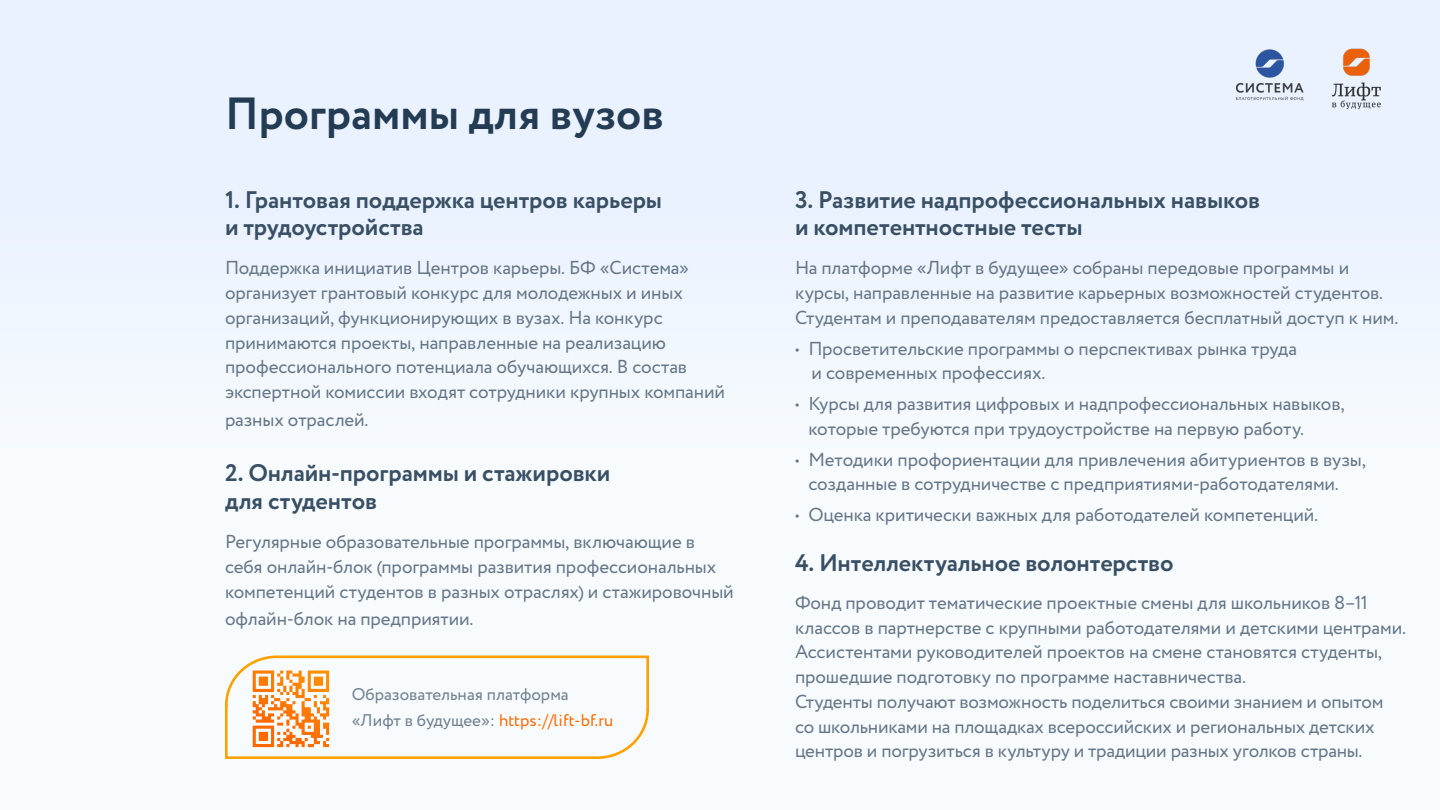
<style>
.page{position:relative;width:1440px;height:810px;background:#f4f9fe}
.page>*{position:absolute;margin:0;border:0;box-sizing:border-box;transform-origin:0 0}
.заголовок{font:700 45px "Circe";color:#233b53}
.основной_текст{font:700 24px "Circe";letter-spacing:-.005em;color:#394f64}
.основной_текст-2{font:18.75px/24.8px "Circe";letter-spacing:-.005em;color:#657687}
.Paragraph_Style_1{font:16.88px "Circe";color:#fe6902}
.Paragraph_Style_1-2{font:16.88px "Circe";color:#70808f}
.s1{color:#70808f}
</style>
<div class="page">
<img style="left:1235px;top:49px;width:69px;height:52px">
<img style="left:1331px;top:48px;width:50px;height:61px">
<svg style="left:225px;top:655px;width:424px;height:104px"></svg>
<svg style="left:253px;top:670px;width:76px;height:77px"></svg>
<p class="заголовок" style="left:225px;top:83px;width:441px">Программы для вузов</p>
<p class="основной_текст" style="left:225px;top:183px;width:439px">1. Грантовая поддержка центров карьеры</p>
<p class="основной_текст" style="left:225px;top:211px;width:200px">и трудоустройства</p>
<p class="основной_текст-2" style="left:225px;top:256px;width:502px">Поддержка инициатив Центров карьеры. БФ «Система» организует грантовый конкурс для молодежных и иных организаций, функционирующих в вузах. На конкурс принимаются проекты, направленные на реализацию профессионального потенциала обучающихся. В состав экспертной комиссии входят сотрудники крупных компаний</p>
<p class="основной_текст-2" style="left:225px;top:408px;width:145px">разных отраслей.</p>
<p class="основной_текст" style="left:225px;top:457px;width:387px">2. Онлайн-программы и стажировки</p>
<p class="основной_текст" style="left:225px;top:485px;width:154px">для студентов</p>
<p class="основной_текст-2" style="left:225px;top:530px;width:510px">Регулярные образовательные программы, включающие в себя онлайн-блок (программы развития профессиональных компетенций студентов в разных отраслях) и стажировочный</p>
<p class="основной_текст-2" style="left:225px;top:607px;width:250px">офлайн-блок на предприятии.</p>
<p class="Paragraph_Style_1-2" style="left:352px;top:684px;width:219px">Образовательная платформа</p>
<p class="Paragraph_Style_1" style="left:352px;top:709px;width:263px"><span class="s1">«Лифт в будущее»:</span> https://lift-bf.ru</p>
<p class="основной_текст" style="left:795px;top:183px;width:467px">3. Развитие надпрофессиональных навыков</p>
<p class="основной_текст" style="left:795px;top:211px;width:289px">и компетентностные тесты</p>
<p class="основной_текст-2" style="left:795px;top:256px;width:605px">На платформе «Лифт в будущее» собраны передовые программы и курсы, направленные на развитие карьерных возможностей студентов.<br>Студентам и преподавателям предоставляется бесплатный доступ к ним.</p>
<p class="основной_текст-2" style="left:795px;top:336px;width:503px">• Просветительские программы о перспективах рынка труда</p>
<p class="основной_текст-2" style="left:812px;top:361px;width:235px">и современных профессиях.</p>
<p class="основной_текст-2" style="left:808px;top:392px;width:538px;text-indent:-14px">• Курсы для развития цифровых и надпрофессиональных навыков, которые требуются при трудоустройстве на первую работу.</p>
<p class="основной_текст-2" style="left:808px;top:447px;width:559px;text-indent:-14px">• Методики профориентации для привлечения абитуриентов в вузы, созданные в сотрудничестве с предприятиями-работодателями.</p>
<p class="основной_текст-2" style="left:795px;top:503px;width:525px">• Оценка критически важных для работодателей компетенций.</p>
<p class="основной_текст" style="left:795px;top:546px;width:380px">4. Интеллектуальное волонтерство</p>
<p class="основной_текст-2" style="left:795px;top:591px;width:612px">Фонд проводит тематические проектные смены для школьников 8–11 классов в партнерстве с крупными работодателями и детскими центрами.<br>Ассистентами руководителей проектов на смене становятся студенты, прошедшие подготовку по программе наставничества.</p>
<p class="основной_текст-2" style="left:795px;top:690px;width:590px">Студенты получают возможность поделиться своими знанием и опытом со школьниками на площадках всероссийских и региональных детских центров и погрузиться в культуру и традиции разных уголков страны.</p>
</div>
